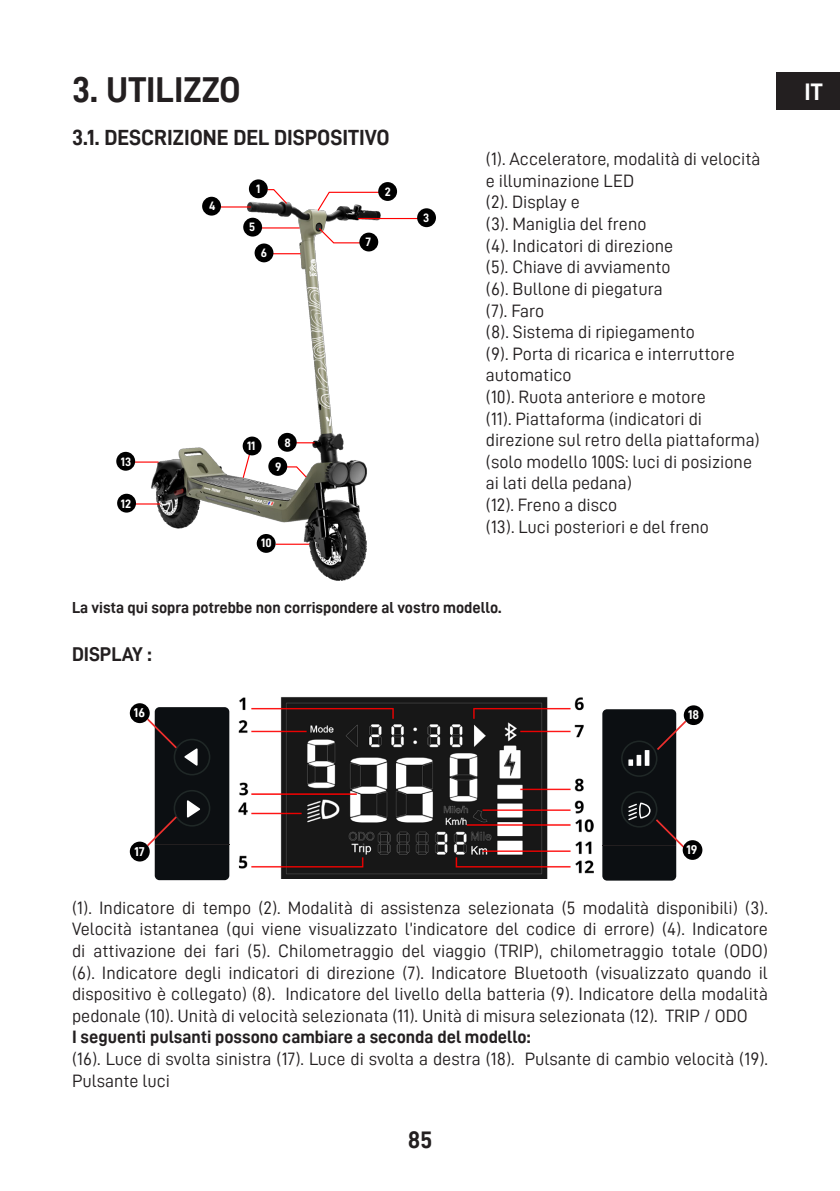
<style>
.page{position:relative;width:840px;height:1191px;background:#fff}
.page>*{position:absolute;margin:0;border:0;box-sizing:border-box;transform-origin:0 0}
.t1{font:36px "D DIN Bold";color:#231f20}
.t2{font:24px "D DIN Bold";color:#231f20}
.t3{font:24px "D DIN Bold";color:#fff}
.t4{font:22px "D DIN Bold";color:#231f20}
.t5{font:20px "D DIN Bold";letter-spacing:-.005em;color:#231f20}
.t6{font:18px/21.6px "D DIN";color:#231f20}
.t7{font:18px "D DIN Bold";color:#231f20}
.t8{font:16px "D DIN Bold";color:#231f20}
.t9{font:12.8px "D DIN Bold";color:#fff}
.t10{font:12.2px "D DIN Bold";color:#fff}
</style>
<div class="page">
<div style="left:775px;top:72px;width:64px;height:37px;background:#231f20"></div>
<img style="left:117px;top:179px;width:319px;height:402px">
<hr style="left:126px;top:461px;width:32px;height:1px;background:#f00">
<div style="left:116px;top:452px;width:19px;height:19px;background:#000;border-radius:50%"></div>
<svg style="left:296px;top:442px;width:18px;height:1px"></svg>
<div style="left:278px;top:433px;width:18px;height:19px;background:#000;border-radius:50%"></div>
<svg style="left:283px;top:466px;width:24px;height:13px"></svg>
<div style="left:268px;top:457px;width:19px;height:19px;background:#000;border-radius:50%"></div>
<hr style="left:127px;top:503px;width:33px;height:1px;background:#f00">
<div style="left:117px;top:494px;width:19px;height:18px;background:#000;border-radius:50%"></div>
<hr style="left:252px;top:227px;width:47px;height:1px;background:#f00">
<div style="left:243px;top:218px;width:19px;height:18px;background:#000;border-radius:50%"></div>
<hr style="left:221px;top:206px;width:30px;height:1px;background:#f00">
<div style="left:202px;top:197px;width:19px;height:19px;background:#000;border-radius:50%"></div>
<svg style="left:266px;top:188px;width:22px;height:17px"></svg>
<div style="left:249px;top:179px;width:18px;height:19px;background:#000;border-radius:50%"></div>
<hr style="left:267px;top:253px;width:33px;height:1px;background:#f00">
<div style="left:254px;top:243px;width:19px;height:19px;background:#000;border-radius:50%"></div>
<svg style="left:317px;top:227px;width:51px;height:17px"></svg>
<div style="left:359px;top:233px;width:19px;height:18px;background:#000;border-radius:50%"></div>
<hr style="left:358px;top:218px;width:72px;height:1px;background:#f00">
<div style="left:417px;top:208px;width:19px;height:19px;background:#000;border-radius:50%"></div>
<svg style="left:242px;top:449px;width:10px;height:30px"></svg>
<div style="left:242px;top:436px;width:19px;height:19px;background:#000;border-radius:50%"></div>
<hr style="left:275px;top:543px;width:34px;height:2px;background:#f00">
<div style="left:256px;top:534px;width:19px;height:19px;background:#000;border-radius:50%"></div>
<svg style="left:316px;top:191px;width:70px;height:21px"></svg>
<div style="left:378px;top:182px;width:19px;height:19px;background:#000;border-radius:50%"></div>
<div style="left:155px;top:707px;width:74px;height:173px;background:#0c0f12;border-radius:5px"></div>
<hr style="left:155px;top:844px;width:74px;height:1px;background:#231f20">
<div style="left:173px;top:738px;width:37px;height:37px;background:#202827;border-radius:50%"></div>
<div style="left:175px;top:740px;width:34px;height:34px;background:#0c0f12;border-radius:50%"></div>
<div style="left:173px;top:790px;width:37px;height:36px;background:#202827;border-radius:50%"></div>
<div style="left:175px;top:791px;width:34px;height:34px;background:#0c0f12;border-radius:50%"></div>
<div style="left:130px;top:703px;width:20px;height:20px;background:#000001;border-radius:50%"></div>
<svg style="left:148px;top:814px;width:30px;height:34px"></svg>
<div style="left:130px;top:841px;width:20px;height:20px;background:#000001;border-radius:50%"></div>
<svg style="left:187px;top:800px;width:13px;height:17px"></svg>
<svg style="left:145px;top:716px;width:52px;height:50px"></svg>
<img style="left:238px;top:697px;width:354px;height:181px">
<div style="left:602px;top:709px;width:73px;height:171px;background:#0c0f12;border-radius:5px"></div>
<hr style="left:602px;top:844px;width:73px;height:1px;background:#231f20">
<svg style="left:620px;top:740px;width:37px;height:37px"></svg>
<div style="left:622px;top:742px;width:33px;height:33px;background:#0c0f12;border-radius:50%"></div>
<svg style="left:620px;top:791px;width:37px;height:36px"></svg>
<div style="left:622px;top:792px;width:33px;height:34px;background:#0c0f12;border-radius:50%"></div>
<svg style="left:654px;top:718px;width:32px;height:34px"></svg>
<svg style="left:628px;top:759px;width:4px;height:7px"></svg>
<div style="left:636px;top:755px;width:5px;height:11px;background:#fff"></div>
<div style="left:644px;top:750px;width:5px;height:16px;background:#fff"></div>
<svg style="left:628px;top:802px;width:55px;height:48px"></svg>
<div style="left:682px;top:840px;width:20px;height:20px;background:#000001;border-radius:50%"></div>
<div style="left:683px;top:705px;width:20px;height:20px;background:#000001;border-radius:50%"></div>
<p class="t1" style="left:72px;top:70px;width:170px">3. UTILIZZO</p>
<h2 class="t3" style="left:804px;top:78px;width:20px">IT</h2>
<p class="t4" style="left:72px;top:125px;width:319px">3.1. DESCRIZIONE DEL DISPOSITIVO</p>
<p class="t10" style="left:121px;top:454px;width:12px">13</p>
<p class="t10" style="left:121px;top:496px;width:12px">12</p>
<p class="t10" style="left:209px;top:199px;width:8px">4</p>
<p class="t10" style="left:256px;top:182px;width:6px">1</p>
<p class="t10" style="left:249px;top:220px;width:8px">5</p>
<p class="t10" style="left:261px;top:246px;width:8px">6</p>
<p class="t10" style="left:247px;top:439px;width:10px">11</p>
<p class="t10" style="left:284px;top:435px;width:8px">8</p>
<p class="t10" style="left:275px;top:460px;width:8px">9</p>
<p class="t10" style="left:261px;top:536px;width:12px">10</p>
<p class="t10" style="left:384px;top:185px;width:8px">2</p>
<p class="t10" style="left:365px;top:235px;width:7px">7</p>
<p class="t10" style="left:423px;top:211px;width:8px">3</p>
<p class="t6" style="left:485px;top:148px;width:275px">(1). Acceleratore, modalità di velocità e illuminazione LED<br>(2). Display e<br>(3). Maniglia del freno<br>(4). Indicatori di direzione<br>(5). Chiave di avviamento<br>(6). Bullone di piegatura<br>(7). Faro<br>(8). Sistema di ripiegamento<br>(9). Porta di ricarica e interruttore automatico<br>(10). Ruota anteriore e motore<br>(11). Piattaforma (indicatori di direzione sul retro della piattaforma) (solo modello 100S: luci di posizione ai lati della pedana)<br>(12). Freno a disco<br>(13). Luci posteriori e del freno</p>
<p class="t8" style="left:72px;top:598px;width:431px">La vista qui sopra potrebbe non corrispondere al vostro modello.</p>
<p class="t5" style="left:72px;top:643px;width:81px">DISPLAY :</p>
<p class="t9" style="left:134px;top:705px;width:13px">16</p>
<p class="t9" style="left:687px;top:707px;width:13px">18</p>
<p class="t9" style="left:134px;top:844px;width:12px">17</p>
<p class="t9" style="left:686px;top:842px;width:13px">19</p>
<p class="t6" style="left:72px;top:896px;width:697px;text-align:justify">(1). Indicatore di tempo (2). Modalità di assistenza selezionata (5 modalità disponibili) (3).<br>Velocità istantanea (qui viene visualizzato l’indicatore del codice di errore) (4). Indicatore di attivazione dei fari (5). Chilometraggio del viaggio (TRIP), chilometraggio totale (ODO) (6). Indicatore degli indicatori di direzione (7). Indicatore Bluetooth (visualizzato quando il dispositivo è collegato) (8). Indicatore del livello della batteria (9). Indicatore della modalità pedonale (10). Unità di velocità selezionata (11). Unità di misura selezionata (12). TRIP / ODO</p>
<p class="t7" style="left:72px;top:1027px;width:460px">I seguenti pulsanti possono cambiare a seconda del modello:</p>
<p class="t6" style="left:72px;top:1047px;width:697px">(16). Luce di svolta sinistra (17). Luce di svolta a destra (18). Pulsante di cambio velocità (19).<br>Pulsante luci</p>
<h2 class="t2" style="left:407px;top:1126px;width:26px">85</h2>
</div>
